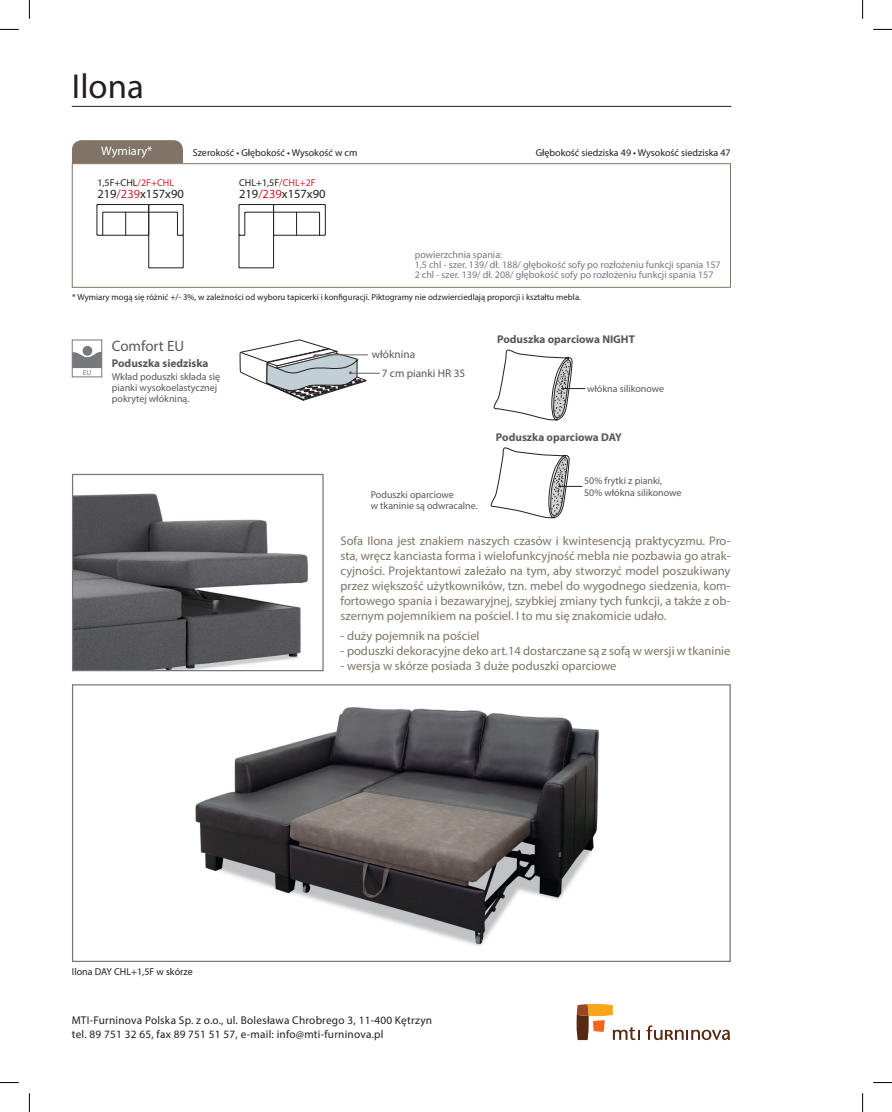
<style>
.page{position:relative;width:892px;height:1112px;background:#fff}
.page>*{position:absolute;margin:0;border:0;box-sizing:border-box;transform-origin:0 0}
.t1{font:34.75px "Myriad Pro";color:#231f20}
.t2{font:15px "Myriad Pro";color:#57585a}
.t3{font:12.5px/15px "Myriad Pro";color:#807466;text-align:justify}
.t4{font:12.5px "Myriad Pro";color:#231f20}
.t5{font:12.5px "Myriad Pro";color:#fff}
.t6{font:11.25px/13.5px "Myriad Pro";letter-spacing:.02em;color:#231f20}
.t7{font:700 11.25px "Myriad Pro";color:#57585a}
.t8{font:11.25px/19.8px "Myriad Pro";color:#57585a}
.t9{font:10px/11.2px "Myriad Pro";color:#57585a}
.t10{font:10px/10px "Myriad Pro";color:#76787b}
.t11{font:10px "Myriad Pro";color:#231f20}
.t12{font:8.75px "Myriad Pro";color:#231f20}
.t13{font:7.5px "Myriad Pro";color:#76787b}
.s1{color:#d1232a}
</style>
<div class="page">
<hr style="left:72px;top:106px;width:659px;height:1px;background:#231f20">
<div style="left:72px;top:140px;width:111px;height:23px;background:#807466"></div>
<svg style="left:576px;top:1004px;width:63px;height:35px"></svg>
<svg style="left:646px;top:1025px;width:84px;height:14px"></svg>
<div style="left:72px;top:339px;width:30px;height:38px;border:1px solid #76787b"></div>
<svg style="left:72px;top:345px;width:30px;height:23px"></svg>
<hr style="left:350px;top:373px;width:30px;height:1px;background:#636366">
<hr style="left:314px;top:354px;width:54px;height:1px;background:#636366">
<svg style="left:240px;top:339px;width:126px;height:62px"></svg>
<div style="left:72px;top:163px;width:658px;height:124px;border:1px solid #807466"></div>
<hr style="left:149px;top:267px;width:33px;height:1px;background:#231f20">
<hr style="left:148px;top:205px;width:1px;height:62px;background:#231f20">
<hr style="left:183px;top:236px;width:1px;height:31px;background:#231f20">
<hr style="left:98px;top:204px;width:50px;height:1px;background:#231f20">
<hr style="left:103px;top:212px;width:46px;height:1px;background:#231f20">
<hr style="left:103px;top:235px;width:45px;height:1px;background:#231f20">
<svg style="left:147px;top:204px;width:37px;height:32px"></svg>
<svg style="left:96px;top:204px;width:8px;height:32px"></svg>
<svg style="left:125px;top:212px;width:1px;height:23px"></svg>
<hr style="left:240px;top:267px;width:33px;height:1px;background:#231f20">
<hr style="left:273px;top:205px;width:1px;height:62px;background:#231f20">
<hr style="left:239px;top:236px;width:1px;height:31px;background:#231f20">
<hr style="left:274px;top:204px;width:50px;height:1px;background:#231f20">
<hr style="left:273px;top:212px;width:46px;height:1px;background:#231f20">
<hr style="left:274px;top:235px;width:45px;height:1px;background:#231f20">
<svg style="left:238px;top:204px;width:37px;height:32px"></svg>
<svg style="left:318px;top:204px;width:8px;height:32px"></svg>
<svg style="left:296px;top:213px;width:1px;height:22px"></svg>
<img style="left:195px;top:707px;width:404px;height:239px">
<div style="left:72px;top:684px;width:658px;height:277px;border:1px solid #76787b"></div>
<img style="left:74px;top:475px;width:247px;height:194px">
<div style="left:72px;top:473px;width:251px;height:198px;border:1px solid #76787b"></div>
<svg style="left:493px;top:349px;width:92px;height:71px"></svg>
<svg style="left:490px;top:447px;width:92px;height:71px"></svg>
<svg style="left:0;top:29px;width:19px;height:1px"></svg>
<svg style="left:873px;top:29px;width:18px;height:1px"></svg>
<svg style="left:0;top:1082px;width:19px;height:1px"></svg>
<svg style="left:873px;top:1082px;width:18px;height:1px"></svg>
<svg style="left:29px;top:0;width:1px;height:19px"></svg>
<svg style="left:29px;top:1093px;width:1px;height:18px"></svg>
<svg style="left:862px;top:0;width:1px;height:19px"></svg>
<svg style="left:862px;top:1093px;width:1px;height:18px"></svg>
<h1 class="t1" style="left:72px;top:65px;width:73px">Ilona</h1>
<p class="t5" style="left:101px;top:143px;width:53px">Wymiary*</p>
<p class="t11" style="left:193px;top:146px;width:166px">Szerokość • Głębokość • Wysokość w cm</p>
<p class="t11" style="left:535px;top:146px;width:196px">Głębokość siedziska 49 • Wysokość siedziska 47</p>
<p class="t11" style="left:97px;top:176px;width:78px">1,5F+CHL<span class="s1">/2F+CHL</span></p>
<p class="t4" style="left:97px;top:185px;width:88px">219<span class="s1">/239</span>x157x90</p>
<p class="t11" style="left:239px;top:176px;width:78px">CHL+1,5F<span class="s1">/CHL+2F</span></p>
<p class="t4" style="left:239px;top:185px;width:88px">219<span class="s1">/239</span>x157x90</p>
<p class="t10" style="left:414px;top:249px;width:307px">powierzchnia spania:<br>1,5 chl - szer. 139/ dł. 188/ głębokość sofy po rozłożeniu funkcji spania 157<br>2 chl - szer. 139/ dł. 208/ głębokość sofy po rozłożeniu funkcji spania 157</p>
<p class="t12" style="left:72px;top:292px;width:510px">* Wymiary mogą się różnić +/- 3%, w zależności od wyboru tapicerki i konfiguracji. Piktogramy nie odzwierciedlają proporcji i kształtu mebla.</p>
<p class="t13" style="left:83px;top:368px;width:10px">EU</p>
<p class="t2" style="left:112px;top:337px;width:74px">Comfort EU</p>
<p class="t7" style="left:112px;top:356px;width:98px">Poduszka siedziska</p>
<p class="t9" style="left:112px;top:370px;width:110px">Wkład poduszki składa się pianki wysokoelastycznej pokrytej włókniną.</p>
<p class="t11" style="left:72px;top:964px;width:122px">Ilona DAY CHL+1,5F w skórze</p>
<p class="t8" style="left:382px;top:343px;width:85px;text-indent:-10px">włóknina<br>7 cm pianki HR 35</p>
<p class="t9" style="left:371px;top:488px;width:108px">Poduszki oparciowe<br>w tkaninie są odwracalne.</p>
<p class="t7" style="left:497px;top:332px;width:139px">Poduszka oparciowa NIGHT</p>
<p class="t9" style="left:587px;top:383px;width:79px">włókna silikonowe</p>
<p class="t7" style="left:496px;top:430px;width:127px">Poduszka oparciowa DAY</p>
<p class="t9" style="left:584px;top:474px;width:99px;line-height:12.5px">50% frytki z pianki,<br>50% włókna silikonowe</p>
<p class="t3" style="left:340px;top:533px;width:391px">Sofa Ilona jest znakiem naszych czasów i kwintesencją praktycyzmu. Pro&shy;sta, wręcz kanciasta forma i wielofunkcyjność mebla nie pozbawia go atrak&shy;cyjności. Projektantowi zależało na tym, aby stworzyć model poszukiwany przez większość użytkowników, tzn. mebel do wygodnego siedzenia, kom&shy;fortowego spania i bezawaryjnej, szybkiej zmiany tych funkcji, a także z ob&shy;szernym pojemnikiem na pościel. I to mu się znakomicie udało.</p>
<p class="t3" style="left:340px;top:628px;width:140px">- duży pojemnik na pościel</p>
<p class="t3" style="left:340px;top:643px;width:391px">- poduszki dekoracyjne deko art.14 dostarczane są z sofą w wersji w tkaninie</p>
<p class="t3" style="left:340px;top:658px;width:277px">- wersja w skórze posiada 3 duże poduszki oparciowe</p>
<p class="t6" style="left:72px;top:1013px;width:362px">MTI-Furninova Polska Sp. z o.o., ul. Bolesława Chrobrego 3, 11-400 Kętrzyn tel. 89 751 32 65, fax 89 751 51 57, e-mail: info@mti-furninova.pl</p>
</div>
